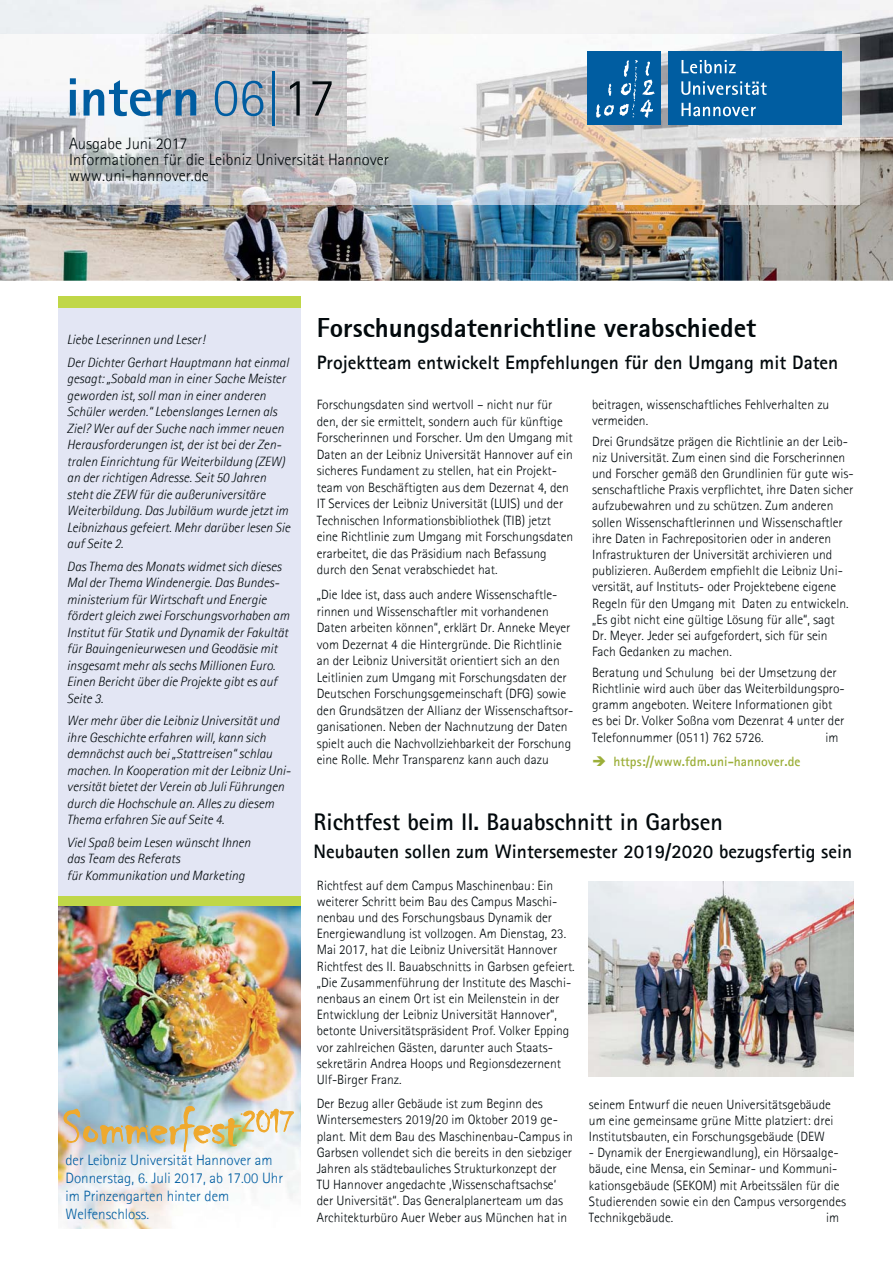
<style>
.page{position:relative;width:893px;height:1263px;background:#fff}
.page>*{position:absolute;margin:0;border:0;box-sizing:border-box;transform-origin:0 0}
.t1{font:800 54px "Agfa Rotis Sans Serif";color:#005da1}
.t2{font:800 27px "Agfa Rotis Sans Serif";color:#02090c}
.t3{font:700 24px "Rotis Sans Serif Std";color:#02090c}
.t4{font:700 19.5px "Agfa Rotis Sans Serif";color:#02090c}
.t5{font:300 16.5px/16.2px "Agfa Rotis Sans Serif";color:#02090c}
.t6{font:300 15px/18px "Agfa Rotis Sans Serif";color:#005da1}
.t7{font:300 13.5px/16.2px "Agfa Rotis Sans Serif";color:#02090c}
.t8{font:italic 300 13.5px/16.5px "Agfa Rotis Sans Serif";color:#02090c}
.t9{font:700 13.5px "Agfa Rotis Sans Serif";color:#9caf39}
.s1{font-weight:300}
.s2{font-weight:300;color:#02090c}
</style>
<div class="page">
<img style="left:0;top:0;width:893px;height:281px">
<img style="left:0;top:34px;width:859px;height:170px">
<div style="left:668px;top:51px;width:174px;height:74px;background:#005da1"></div>
<div style="left:587px;top:51px;width:73px;height:74px;background:#005da1"></div>
<svg style="left:681px;top:60px;width:55px;height:14px"></svg>
<svg style="left:681px;top:81px;width:86px;height:14px"></svg>
<svg style="left:681px;top:103px;width:75px;height:13px"></svg>
<svg style="left:596px;top:60px;width:59px;height:58px"></svg>
<div style="left:58px;top:297px;width:243px;height:600px;background:#e3e6f4"></div>
<div style="left:58px;top:896px;width:242px;height:11px;background:#c0d748"></div>
<img style="left:58px;top:907px;width:243px;height:322px">
<img style="left:588px;top:881px;width:266px;height:195px">
<div style="left:58px;top:297px;width:242px;height:11px;background:#c0d748"></div>
<img style="left:63px;top:1106px;width:232px;height:62px">
<h1 class="t1" style="left:66px;top:63px;width:270px">intern <span class="s1">06|</span><span class="s2">17</span></h1>
<p class="t5" style="left:69px;top:135px;width:321px">Ausgabe Juni 2017<br>Informationen für die Leibniz Universität Hannover www.uni-hannover.de</p>
<p class="t8" style="left:67px;top:329px;width:223px;line-height:22.5px">Liebe Leserinnen und Leser!<br>Der Dichter Gerhart Hauptmann hat einmal</p>
<p class="t8" style="left:67px;top:371px;width:225px">gesagt: „Sobald man in einer Sache Meister geworden ist, soll man in einer anderen Schüler werden.“ Lebenslanges Lernen als Ziel? Wer auf der Suche nach immer neuen Herausforderungen ist, der ist bei der Zen&shy;tralen Einrichtung für Weiterbildung (ZEW) an der richtigen Adresse. Seit 50 Jahren steht die ZEW für die außeruniversitäre Weiterbildung. Das Jubiläum wurde jetzt im Leibnizhaus gefeiert. Mehr darüber lesen Sie auf Seite 2.</p>
<p class="t8" style="left:67px;top:558px;width:224px">Das Thema des Monats widmet sich dieses Mal der Thema Windenergie. Das Bundes&shy;ministerium für Wirtschaft und Energie fördert gleich zwei Forschungsvorhaben am Institut für Statik und Dynamik der Fakultät für Bauingenieurwesen und Geodäsie mit insgesamt mehr als sechs Millionen Euro.<br>Einen Bericht über die Projekte gibt es auf Seite 3.</p>
<p class="t8" style="left:67px;top:713px;width:225px">Wer mehr über die Leibniz Universität und ihre Geschichte erfahren will, kann sich demnächst auch bei „Stattreisen“ schlau machen. In Kooperation mit der Leibniz Uni&shy;versität bietet der Verein ab Juli Führungen durch die Hochschule an. Alles zu diesem Thema erfahren Sie auf Seite 4.</p>
<p class="t8" style="left:67px;top:834px;width:185px">Viel Spaß beim Lesen wünscht Ihnen das Team des Referats<br>für Kommunikation und Marketing</p>
<p class="t6" style="left:65px;top:1151px;width:219px">der Leibniz Universität Hannover am<br>Donnerstag, 6. Juli 2017, ab 17.00 Uhr im Prinzengarten hinter dem<br>Welfen schloss.</p>
<h2 class="t2" style="left:317px;top:311px;width:441px">Forschungsdatenrichtline verabschiedet</h2>
<h3 class="t4" style="left:317px;top:350px;width:523px">Projektteam entwickelt Empfehlungen für den Umgang mit Daten</h3>
<p class="t7" style="left:317px;top:396px;width:258px">Forschungsdaten sind wertvoll – nicht nur für den, der sie ermittelt, sondern auch für künftige Forscherinnen und Forscher. Um den Umgang mit Daten an der Leibniz Universität Hannover auf ein sicheres Fundament zu stellen, hat ein Projekt&shy;team von Beschäftigten aus dem Dezernat 4, den IT Services der Leibniz Universität (LUIS) und der Technischen Informationsbibliothek (TIB) jetzt eine Richtlinie zum Umgang mit Forschungsdaten erarbeitet, die das Präsidium nach Befassung durch den Senat verabschiedet hat.</p>
<p class="t7" style="left:317px;top:586px;width:258px">„Die Idee ist, dass auch andere Wissenschaftle&shy;rinnen und Wissenschaftler mit vorhandenen Daten arbeiten können“, erklärt Dr. Anneke Meyer vom Dezernat 4 die Hintergründe. Die Richtlinie an der Leibniz Universität orientiert sich an den Leitlinien zum Umgang mit Forschungsdaten der Deutschen Forschungsgemeinschaft (DFG) sowie den Grundsätzen der Allianz der Wissenschaftsor&shy;ganisationen. Neben der Nachnutzung der Daten spielt auch die Nachvollziehbarkeit der Forschung eine Rolle. Mehr Transparenz kann auch dazu</p>
<p class="t7" style="left:592px;top:396px;width:239px">beitragen, wissenschaftliches Fehlverhalten zu vermeiden.</p>
<p class="t7" style="left:592px;top:433px;width:263px">Drei Grundsätze prägen die Richtlinie an der Leib&shy;niz Universität. Zum einen sind die Forscherinnen und Forscher gemäß den Grundlinien für gute wis&shy;senschaftliche Praxis verpflichtet, ihre Daten sicher aufzubewahren und zu schützen. Zum anderen sollen Wissenschaftlerinnen und Wissenschaftler ihre Daten in Fachrepositorien oder in anderen Infrastrukturen der Universität archivieren und publizieren. Außerdem empfiehlt die Leibniz Uni&shy;versität, auf Instituts- oder Projektebene eigene Regeln für den Umgang mit Daten zu entwickeln. „Es gibt nicht eine gültige Lösung für alle“, sagt<br>Dr. Meyer. Jeder sei aufgefordert, sich für sein Fach Gedanken zu machen.</p>
<p class="t7" style="left:592px;top:664px;width:254px">Beratung und Schulung bei der Umsetzung der Richtlinie wird auch über das Weiterbildungspro&shy;gramm angeboten. Weitere Informationen gibt es bei Dr. Volker Soßna vom Dezenrat 4 unter der Telefonnummer (0511) 762 5726.</p>
<p class="t7" style="left:825px;top:729px;width:14px">im</p>
<p class="t9" style="left:613px;top:753px;width:189px">https://www.fdm.uni-hannover.de</p>
<h3 class="t3" style="left:314px;top:812px;width:411px">Richtfest beim II. Bauabschnitt in Garbsen</h3>
<h3 class="t4" style="left:314px;top:839px;width:540px">Neubauten sollen zum Wintersemester 2019/2020 bezugsfertig sein</h3>
<p class="t7" style="left:317px;top:877px;width:259px">Richtfest auf dem Campus Maschinenbau: Ein weiterer Schritt beim Bau des Campus Maschi&shy;nenbau und des Forschungsbaus Dynamik der Energiewandlung ist vollzogen. Am Dienstag, 23.<br>Mai 2017, hat die Leibniz Universität Hannover Richtfest des II. Bauabschnitts in Garbsen gefeiert. „Die Zusammenführung der Institute des Maschi&shy;nenbaus an einem Ort ist ein Meilenstein in der Entwicklung der Leibniz Universität Hannover“, betonte Universitätspräsident Prof. Volker Epping vor zahlreichen Gästen, darunter auch Staats&shy;sekretärin Andrea Hoops und Regionsdezernent Ulf-Birger Franz.</p>
<p class="t7" style="left:317px;top:1096px;width:258px">Der Bezug aller Gebäude ist zum Beginn des Wintersemesters 2019/20 im Oktober 2019 ge&shy;plant. Mit dem Bau des Maschinenbau-Campus in Garbsen vollendet sich die bereits in den siebziger Jahren als städtebauliches Strukturkonzept der TU Hannover angedachte ‚Wissenschaftsachse‘ der Universität“. Das Generalplanerteam um das Architekturbüro Auer Weber aus München hat in</p>
<p class="t7" style="left:589px;top:1096px;width:246px">seinem Entwurf die neuen Universitätsgebäude um eine gemeinsame grüne Mitte platziert: drei<br>Institutsbauten, ein Forschungsgebäude (DEW</p>
<p class="t7" style="left:589px;top:1144px;width:259px">- Dynamik der Energiewandlung), ein Hörsaalge&shy;bäude, eine Mensa, ein Seminar- und Kommuni&shy;kationsgebäude (SEKOM) mit Arbeitssälen für die Studierenden sowie ein den Campus versorgendes Technikgebäude.</p>
<p class="t7" style="left:826px;top:1209px;width:14px">im</p>
</div>
